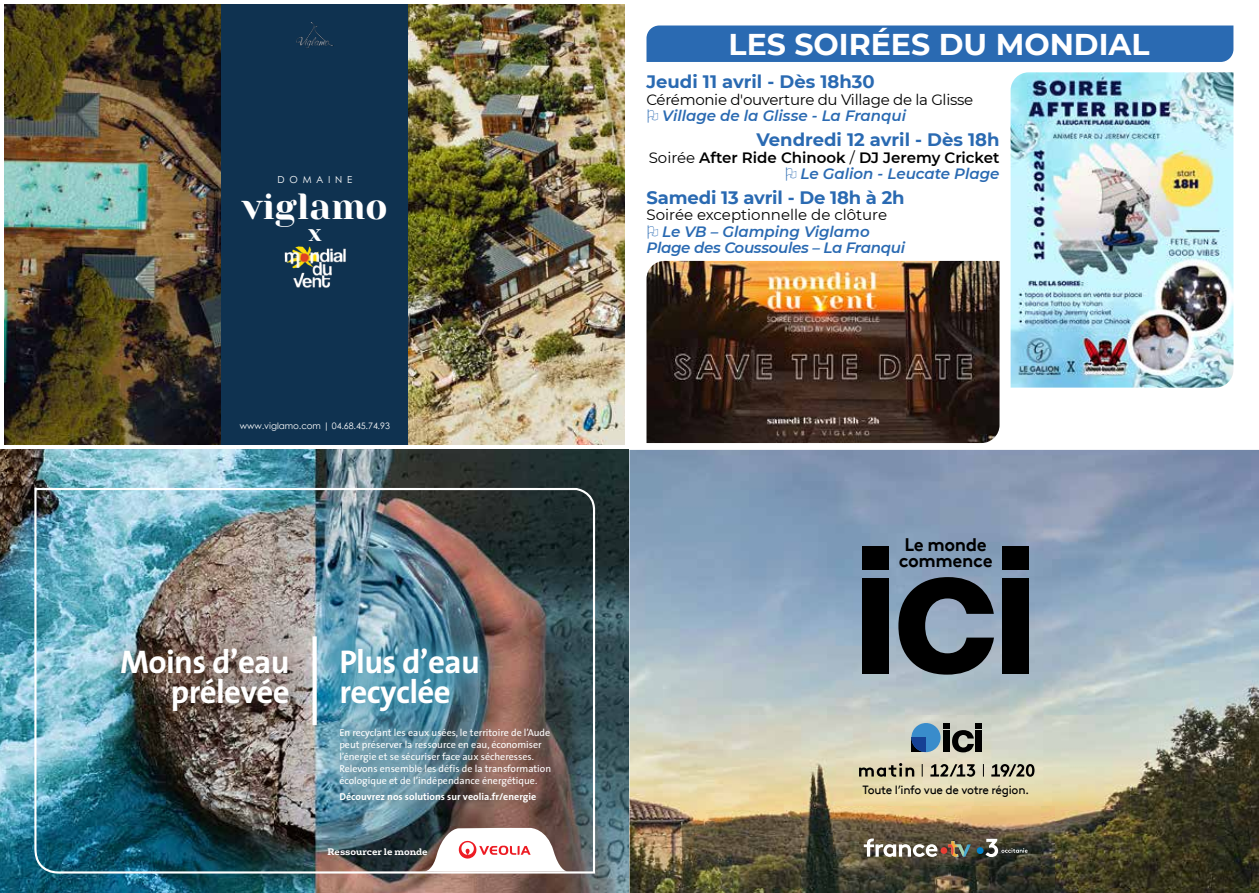
<style>
.page{position:relative;width:1259px;height:893px;background:#fff}
.page>*{position:absolute;margin:0;border:0;box-sizing:border-box;transform-origin:0 0}
.t1{font:36.3px "Yeseva One";color:#fff}
.t2{font:700 33px/30.2px "The Sans";letter-spacing:-.02em;color:#fff;text-align:right}
.t3{font:700 30px "Montserrat";color:#fff}
.t4{font:23.7px "Yeseva One";color:#fff}
.t5{font:700 18.15px/15.9px "France TV Brown TT";letter-spacing:-.02em;color:#000;text-align:center}
.t6{font:700 18px "Montserrat";color:#2a6ab2}
.t7{font:italic 600 15px/16.5px "Montserrat";letter-spacing:-.005em;color:#2a6ab2}
.t8{font:600 15px/16.5px "Montserrat";color:#000;text-align:right}
.t9{font:15px "Montserrat";letter-spacing:-.02em;color:#000}
.t10{font:15px "Montserrat";color:#000}
.t11{font:12px "France TV Brown TT";letter-spacing:-.02em;color:#000}
.t12{font:10.05px/12px "The Sans Plain";color:#fff}
.t13{font:700 10.05px "The Sans";color:#fff}
.t14{font:9.75px "Century Gothic";letter-spacing:.5em;color:#fff}
.t15{font:700 9.15px "FS Rufus";color:#fff}
.t16{font:8.85px "Century Gothic";color:#fff}
.s1{font-weight:400}
.s2{font-style:italic;color:#2a6ab2}
</style>
<div class="page">
<div style="left:646px;top:26px;width:587px;height:36px;background:#2a6ab2"></div>
<img style="left:0;top:450px;width:629px;height:443px">
<img style="left:33px;top:485px;width:563px;height:390px">
<svg style="left:423px;top:828px;width:145px;height:43px"></svg>
<svg style="left:316px;top:696px;width:120px;height:121px"></svg>
<svg style="left:331px;top:716px;width:236px;height:99px"></svg>
<div style="left:103px;top:630px;width:204px;height:99px;background:#76584c;opacity:.3"></div>
<hr style="left:313px;top:637px;width:3px;height:87px;background:#fff">
<div style="left:312px;top:636px;width:5px;height:89px;border:1px solid #fff"></div>
<div style="left:318px;top:625px;width:183px;height:109px;background:#4295b0;opacity:.75"></div>
<img style="left:408px;top:4px;width:216px;height:440px">
<img style="left:5px;top:4px;width:216px;height:440px">
<div style="left:221px;top:4px;width:187px;height:440px;background:#0f3250"></div>
<img style="left:296px;top:22px;width:38px;height:26px">
<img style="left:284px;top:246px;width:62px;height:42px">
<svg style="left:629px;top:450px;width:630px;height:443px"></svg>
<img style="left:833px;top:807px;width:221px;height:83px">
<svg style="left:863px;top:838px;width:108px;height:19px"></svg>
<div style="left:976px;top:847px;width:7px;height:7px;background:#0081c9;border-radius:50%"></div>
<svg style="left:985px;top:839px;width:42px;height:18px"></svg>
<div style="left:862px;top:578px;width:27px;height:95px;background:#000"></div>
<svg style="left:898px;top:577px;width:96px;height:98px"></svg>
<div style="left:1002px;top:578px;width:27px;height:95px;background:#000"></div>
<div style="left:862px;top:546px;width:27px;height:24px;background:#000"></div>
<div style="left:1002px;top:546px;width:27px;height:24px;background:#000"></div>
<svg style="left:859px;top:763px;width:55px;height:14px"></svg>
<svg style="left:930px;top:764px;width:45px;height:13px"></svg>
<svg style="left:991px;top:764px;width:43px;height:13px"></svg>
<svg style="left:983px;top:764px;width:1px;height:13px"></svg>
<svg style="left:922px;top:764px;width:1px;height:13px"></svg>
<svg style="left:944px;top:723px;width:38px;height:29px"></svg>
<div style="left:911px;top:723px;width:29px;height:29px;background:#398ccb;border-radius:50%"></div>
<svg style="left:911px;top:738px;width:15px;height:14px"></svg>
<img style="left:1010px;top:72px;width:223px;height:316px">
<img style="left:646px;top:261px;width:353px;height:182px">
<p class="t14" style="left:277px;top:173px;width:76px">DOMAINE</p>
<h1 class="t1" style="left:242px;top:179px;width:147px">viglamo</h1>
<h3 class="t4" style="left:308px;top:215px;width:15px">x</h3>
<p class="t16" style="left:240px;top:420px;width:152px">www.viglamo.com | 04.68.45.74.93</p>
<h2 class="t2" style="left:120px;top:646px;width:171px">Moins d’eau prélevée</h2>
<h2 class="t2" style="left:339px;top:646px;width:142px;text-align:left">Plus d’eau recyclée</h2>
<p class="t12" style="left:339px;top:726px;width:213px">En recyclant les eaux usées, le territoire de l’Aude peut préserver la ressource en eau, économiser l’énergie et se sécuriser face aux sécheresses.<br>Relevons ensemble les défis de la transformation écologique et de l’indépendance énergétique.</p>
<p class="t13" style="left:339px;top:788px;width:198px">Découvrez nos solutions sur veolia.fr/energie</p>
<p class="t15" style="left:327px;top:843px;width:102px">Ressourcer le monde</p>
<h3 class="t3" style="left:728px;top:23px;width:422px">LES SOIRÉES DU MONDIAL</h3>
<h3 class="t6" style="left:646px;top:69px;width:230px">Jeudi 11 avril - Dès 18h30</h3>
<h3 class="t9" style="left:646px;top:89px;width:328px">Cérémonie d'ouverture du Village de la Glisse</h3>
<h3 class="t7" style="left:662px;top:107px;width:245px">Village de la Glisse - La Franqui</h3>
<h3 class="t6" style="left:756px;top:127px;width:245px">Vendredi 12 avril - Dès 18h</h3>
<h3 class="t8" style="left:649px;top:148px;width:352px"><span class="s1">Soirée</span> After Ride Chinook <span class="s1">/</span> DJ Jeremy Cricket<br><span class="s2">Le Galion - Leucate Plage</span></h3>
<h3 class="t6" style="left:646px;top:184px;width:260px">Samedi 13 avril - De 18h à 2h</h3>
<h3 class="t10" style="left:646px;top:204px;width:242px">Soirée exceptionnelle de clôture</h3>
<h3 class="t7" style="left:646px;top:222px;width:260px;text-indent:16px">Le VB – Glamping Viglamo<br>Plage des Coussoules – La Franqui</h3>
<h3 class="t5" style="left:898px;top:536px;width:95px">Le monde commence</h3>
<p class="t11" style="left:862px;top:781px;width:168px">Toute l’info vue de votre région.</p>
</div>
